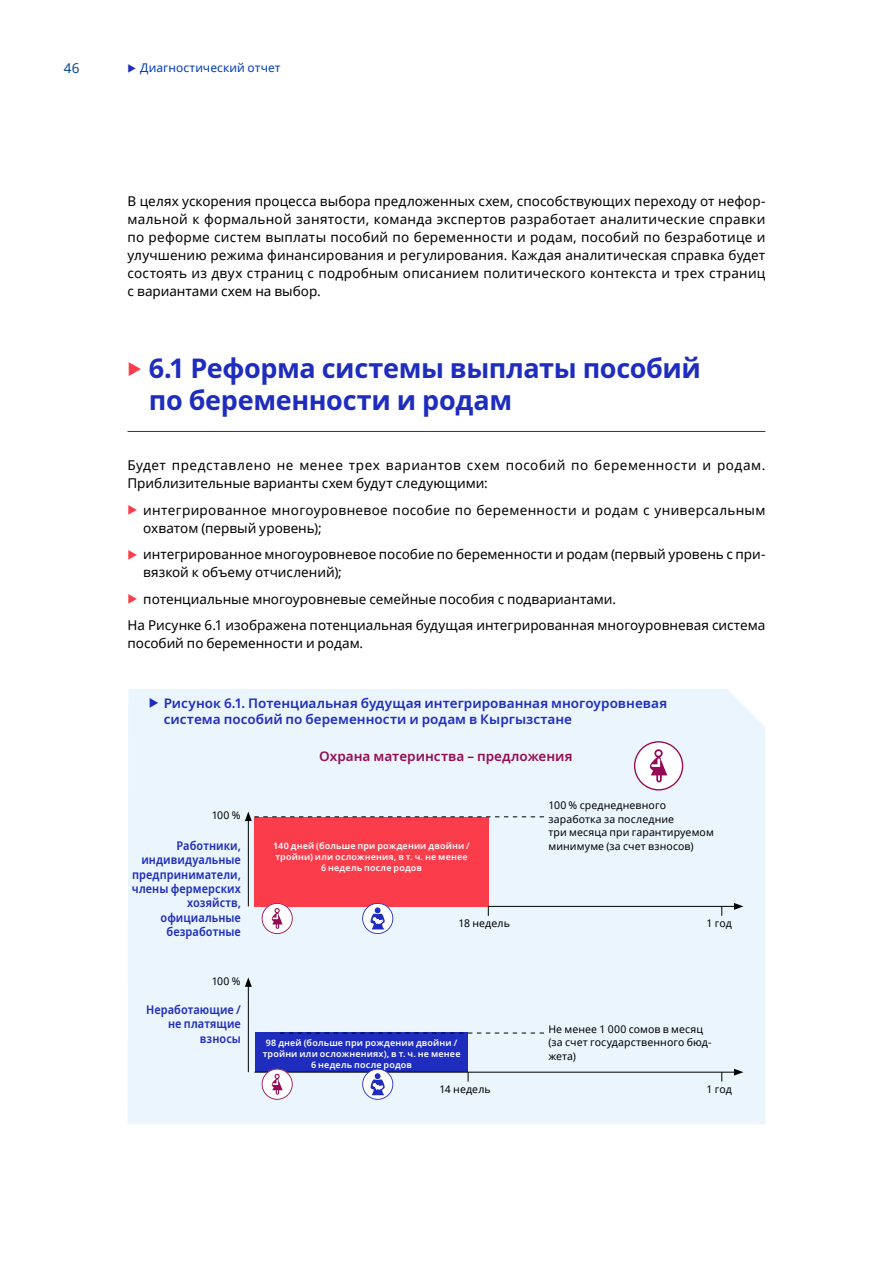
<style>
.page{position:relative;width:893px;height:1263px;background:#fff}
.page>*{position:absolute;margin:0;border:0;box-sizing:border-box;transform-origin:0 0}
.t1{font:700 27px/31.5px "Noto Sans";letter-spacing:-.015em;color:#1e2dbe}
.t2{font:13.5px/18px "Noto Sans";color:#000}
.t3{font:13.5px/18px "Noto Sans";letter-spacing:.035em;color:#000}
.t4{font:600 13.5px/16.5px "Noto Sans";color:#1e2dbe}
.t5{font:13.5px/18px "Noto Sans";letter-spacing:.025em;color:#000}
.t6{font:600 13.5px "Noto Sans";color:#960a55}
.t7{font:13.5px "Noto Sans";color:#004798}
.t8{font:600 semi-condensed 12px/14.4px "Noto Sans";letter-spacing:.005em;color:#1e2dbe;text-align:right}
.t9{font:12px "Noto Sans";letter-spacing:.005em;color:#003abb}
.t10{font:10.5px/13.5px "Noto Sans";letter-spacing:.01em;color:#000}
.t11{font:600 9px/10.8px "Noto Sans";letter-spacing:.015em;color:#fff;text-align:center}
</style>
<div class="page">
<hr style="left:128px;top:431px;width:637px;height:1px;background:#1e2dbe">
<div style="left:128px;top:689px;width:637px;height:435px;background:#ebf5fd"></div>
<svg style="left:634px;top:741px;width:49px;height:49px"></svg>
<hr style="left:248px;top:819px;width:1px;height:87px;background:#000">
<div style="left:254px;top:817px;width:235px;height:89px;background:#fa3c4b"></div>
<hr style="left:488px;top:906px;width:248px;height:1px;background:#000">
<svg style="left:734px;top:903px;width:9px;height:7px"></svg>
<svg style="left:245px;top:811px;width:299px;height:10px"></svg>
<svg style="left:262px;top:903px;width:31px;height:31px"></svg>
<svg style="left:362px;top:903px;width:31px;height:31px"></svg>
<hr style="left:248px;top:984px;width:1px;height:88px;background:#000">
<svg style="left:245px;top:977px;width:7px;height:10px"></svg>
<div style="left:255px;top:1032px;width:213px;height:40px;background:#1e2dbe"></div>
<hr style="left:254px;top:1072px;width:482px;height:1px;background:#000">
<svg style="left:734px;top:1069px;width:9px;height:6px"></svg>
<svg style="left:280px;top:1033px;width:264px;height:1px"></svg>
<svg style="left:262px;top:1069px;width:31px;height:31px"></svg>
<svg style="left:362px;top:1069px;width:31px;height:31px"></svg>
<svg style="left:150px;top:698px;width:8px;height:10px"></svg>
<p class="t7" style="left:64px;top:59px;width:17px">46</p>
<p class="t9" style="left:140px;top:60px;width:142px">Диагностический отчет</p>
<p class="t2" style="left:128px;top:192px;width:639px;text-align:justify">В целях ускорения процесса выбора предложенных схем, способствующих переходу от нефор&shy;мальной к формальной занятости, команда экспертов разработает аналитические справки по реформе систем выплаты пособий по беременности и родам, пособий по безработице и улучшению режима финансирования и регулирования. Каждая аналитическая справка будет состоять из двух страниц с подробным описанием политического контекста и трех страниц с вариантами схем на выбор.</p>
<h1 class="t1" style="left:149px;top:353px;width:554px">6.1 Реформа системы выплаты пособий по беременности и родам</h1>
<p class="t3" style="left:128px;top:456px;width:639px">Будет представлено не менее трех вариантов схем пособий по беременности и родам.<br>Приблизительные варианты схем будут следующими:</p>
<p class="t5" style="left:143px;top:501px;width:624px">интегрированное многоуровневое пособие по беременности и родам с универсальным охватом (первый уровень);</p>
<p class="t2" style="left:143px;top:545px;width:624px">интегрированное многоуровневое пособие по беременности и родам (первый уровень с при&shy;вязкой к объему отчислений);</p>
<p class="t2" style="left:128px;top:585px;width:639px;line-height:26.5px;text-indent:16px">потенциальные многоуровневые семейные пособия с подвариантами.<br>На Рисунке 6.1 изображена потенциальная будущая интегрированная многоуровневая система</p>
<p class="t2" style="left:128px;top:634px;width:237px">пособий по беременности и родам.</p>
<p class="t4" style="left:164px;top:695px;width:505px">Рисунок 6.1. Потенциальная будущая интегрированная многоуровневая система пособий по беременности и родам в Кыргызстане</p>
<p class="t6" style="left:319px;top:747px;width:255px">Охрана материнства – предложения</p>
<p class="t10" style="left:212px;top:808px;width:30px">100 %</p>
<p class="t8" style="left:132px;top:838px;width:111px">Работники, индивидуальные предприниматели, члены фермерских хозяйств, официальные безработные</p>
<p class="t10" style="left:212px;top:974px;width:30px">100 %</p>
<p class="t8" style="left:146px;top:1002px;width:96px">Неработающие / не платящие взносы</p>
<p class="t11" style="left:273px;top:841px;width:198px">140 дней (больше при рождении двойни / тройни) или осложнения, в т. ч. не менее<br>6 недель после родов</p>
<p class="t10" style="left:548px;top:798px;width:167px">100 % среднедневного заработка за последние<br>три месяца при гарантируемом минимуме (за счет взносов)</p>
<p class="t10" style="left:459px;top:916px;width:53px">18 недель</p>
<p class="t10" style="left:706px;top:916px;width:27px">1 год</p>
<p class="t11" style="left:263px;top:1038px;width:199px">98 дней (больше при рождении двойни / тройни или осложнениях), в т. ч. не менее<br>6 недель после родов</p>
<p class="t10" style="left:548px;top:1022px;width:165px">Не менее 1 000 сомов в месяц (за счет государственного бюд&shy;жета)</p>
<p class="t10" style="left:439px;top:1082px;width:53px">14 недель</p>
<p class="t10" style="left:706px;top:1082px;width:27px">1 год</p>
</div>
